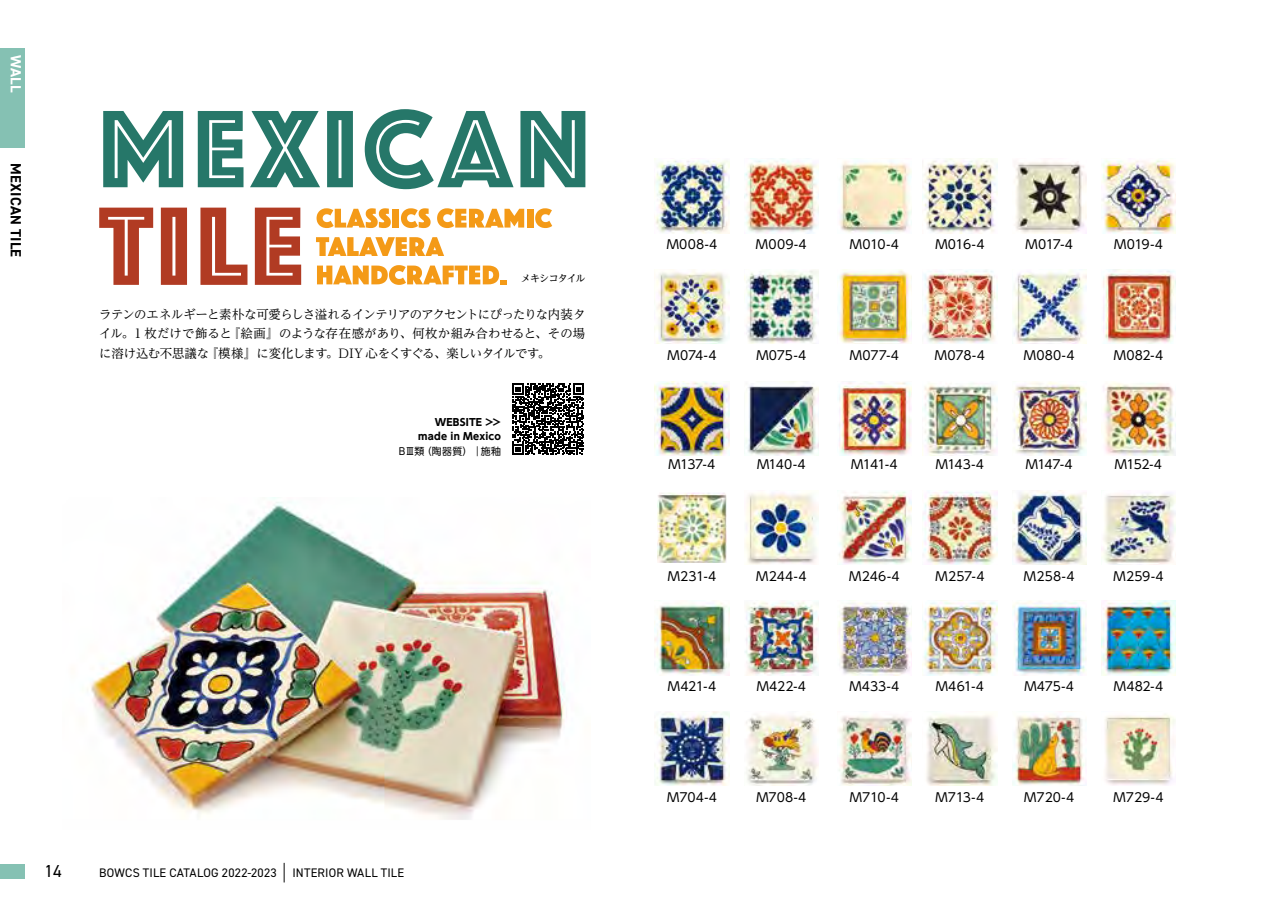
<style>
.page{position:relative;width:1275px;height:903px;background:#fff}
.page>*{position:absolute;margin:0;border:0;box-sizing:border-box;transform-origin:0 0}
.t1{font:17.32px "DIN2014";color:#000}
.t2{font:700 14.88px "DIN2014";letter-spacing:.02em;color:#000}
.t3{font:700 14.88px "DIN2014";color:#fff}
.t4{font:12.42px "UD Shin Go Pro";letter-spacing:-.005em;color:#000}
.t5{font:12.42px/19.8px "UD Reimin Pro";letter-spacing:-.02em;color:#000;text-align:justify}
.t6{font:12.42px "DIN2014";letter-spacing:.02em;color:#000}
.t7{font:700 9.97px/14.9px "UD Shin Go NT Pro";letter-spacing:.025em;color:#000;text-align:right}
.t8{font:9.97px "UD Shin Go NT Pro";letter-spacing:.02em;color:#000}
.t9{font:500 9.97px "UD Reimin Pro";letter-spacing:-.08em;color:#000}
.s1{font-size:21px}
</style>
<div class="page">
<img style="left:87px;top:497px;width:478px;height:323px">
<div style="left:0;top:49px;width:25px;height:99px;background:#85c1b3"></div>
<div style="left:0;top:864px;width:25px;height:15px;background:#85c1b3"></div>
<img style="left:744px;top:381px;width:75px;height:74px">
<img style="left:839px;top:381px;width:73px;height:74px">
<img style="left:923px;top:383px;width:74px;height:72px">
<img style="left:1013px;top:381px;width:73px;height:74px">
<img style="left:1103px;top:382px;width:73px;height:73px">
<img style="left:1102px;top:160px;width:74px;height:73px">
<img style="left:744px;top:159px;width:75px;height:74px">
<img style="left:839px;top:161px;width:73px;height:72px">
<img style="left:923px;top:159px;width:74px;height:74px">
<img style="left:1015px;top:161px;width:71px;height:72px">
<img style="left:838px;top:269px;width:74px;height:75px">
<img style="left:923px;top:270px;width:74px;height:74px">
<img style="left:1012px;top:270px;width:74px;height:74px">
<img style="left:1103px;top:269px;width:73px;height:75px">
<img style="left:744px;top:270px;width:75px;height:74px">
<img style="left:745px;top:493px;width:74px;height:72px">
<img style="left:839px;top:491px;width:73px;height:74px">
<img style="left:923px;top:490px;width:74px;height:75px">
<img style="left:1012px;top:490px;width:74px;height:75px">
<img style="left:1101px;top:493px;width:75px;height:72px">
<img style="left:745px;top:601px;width:74px;height:74px">
<img style="left:837px;top:601px;width:75px;height:74px">
<img style="left:923px;top:601px;width:74px;height:74px">
<img style="left:1012px;top:601px;width:74px;height:74px">
<img style="left:1101px;top:601px;width:75px;height:74px">
<svg style="left:317px;top:208px;width:74px;height:20px"></svg>
<div style="left:393px;top:209px;width:6px;height:19px;background:#f49a17"></div>
<svg style="left:401px;top:208px;width:30px;height:20px"></svg>
<svg style="left:437px;top:208px;width:87px;height:20px"></svg>
<div style="left:527px;top:209px;width:6px;height:19px;background:#f49a17"></div>
<svg style="left:535px;top:208px;width:17px;height:20px"></svg>
<svg style="left:316px;top:237px;width:128px;height:19px"></svg>
<svg style="left:317px;top:265px;width:189px;height:20px"></svg>
<svg style="left:103px;top:111px;width:80px;height:76px"></svg>
<svg style="left:198px;top:111px;width:45px;height:76px"></svg>
<svg style="left:250px;top:111px;width:70px;height:76px"></svg>
<svg style="left:327px;top:111px;width:26px;height:76px;background:#3a8376"></svg>
<svg style="left:365px;top:109px;width:148px;height:80px"></svg>
<svg style="left:520px;top:111px;width:65px;height:76px"></svg>
<svg style="left:99px;top:208px;width:54px;height:77px"></svg>
<svg style="left:161px;top:208px;width:26px;height:77px;background:#b74c36"></svg>
<svg style="left:200px;top:208px;width:47px;height:77px"></svg>
<svg style="left:255px;top:208px;width:46px;height:77px"></svg>
<img style="left:655px;top:160px;width:74px;height:73px">
<img style="left:655px;top:269px;width:74px;height:75px">
<img style="left:655px;top:381px;width:74px;height:74px">
<img style="left:657px;top:493px;width:70px;height:69px">
<img style="left:655px;top:602px;width:74px;height:73px">
<img style="left:746px;top:714px;width:72px;height:72px">
<img style="left:838px;top:715px;width:74px;height:71px">
<img style="left:1012px;top:715px;width:74px;height:71px">
<img style="left:1105px;top:714px;width:71px;height:71px">
<img style="left:655px;top:711px;width:74px;height:75px">
<svg style="left:512px;top:383px;width:72px;height:72px"></svg>
<img style="left:926px;top:714px;width:71px;height:72px">
<p class="t3" style="left:26px;top:55px;width:39px;rotate:90deg">WALL</p>
<p class="t2" style="left:26px;top:163px;width:96px;rotate:90deg">MEXICAN TILE</p>
<p class="t9" style="left:521px;top:270px;width:66px">メキシコタイル</p>
<p class="t5" style="left:99px;top:304px;width:488px">ラテンのエネルギーと素朴な可愛らしさ溢れるインテリアのアクセントにぴったりな内装タイル。1 枚だけで飾ると『絵画』のような存在感があり、何枚か組み合わせると、その場に溶け込む不思議な『模様』に変化します。DIY 心をくすぐる、楽しいタイルです。</p>
<p class="t7" style="left:418px;top:414px;width:84px">WEBSITE &gt;&gt; made in Mexico</p>
<p class="t8" style="left:399px;top:443px;width:104px">BⅢ類（陶器質）｜施釉</p>
<h1 class="t1" style="left:45px;top:861px;width:19px">14</h1>
<p class="t6" style="left:99px;top:865px;width:306px">BOWCS TILE CATALOG 2022-2023 <span class="s1">|</span> INTERIOR WALL TILE</p>
<p class="t4" style="left:667px;top:234px;width:52px">M008-4</p>
<p class="t4" style="left:756px;top:234px;width:52px">M009-4</p>
<p class="t4" style="left:850px;top:234px;width:51px">M010-4</p>
<p class="t4" style="left:935px;top:234px;width:51px">M016-4</p>
<p class="t4" style="left:1025px;top:234px;width:49px">M017-4</p>
<p class="t4" style="left:1114px;top:234px;width:50px">M019-4</p>
<p class="t4" style="left:668px;top:345px;width:50px">M074-4</p>
<p class="t4" style="left:756px;top:345px;width:51px">M075-4</p>
<p class="t4" style="left:850px;top:345px;width:51px">M077-4</p>
<p class="t4" style="left:935px;top:345px;width:51px">M078-4</p>
<p class="t4" style="left:1024px;top:345px;width:52px">M080-4</p>
<p class="t4" style="left:1114px;top:345px;width:51px">M082-4</p>
<p class="t4" style="left:669px;top:454px;width:48px">M137-4</p>
<p class="t4" style="left:757px;top:454px;width:50px">M140-4</p>
<p class="t4" style="left:851px;top:454px;width:48px">M141-4</p>
<p class="t4" style="left:936px;top:454px;width:50px">M143-4</p>
<p class="t4" style="left:1026px;top:454px;width:48px">M147-4</p>
<p class="t4" style="left:1115px;top:454px;width:49px">M152-4</p>
<p class="t4" style="left:668px;top:566px;width:50px">M231-4</p>
<p class="t4" style="left:756px;top:566px;width:52px">M244-4</p>
<p class="t4" style="left:849px;top:566px;width:52px">M246-4</p>
<p class="t4" style="left:935px;top:566px;width:51px">M257-4</p>
<p class="t4" style="left:1024px;top:566px;width:52px">M258-4</p>
<p class="t4" style="left:1113px;top:566px;width:52px">M259-4</p>
<p class="t4" style="left:668px;top:676px;width:50px">M421-4</p>
<p class="t4" style="left:757px;top:676px;width:51px">M422-4</p>
<p class="t4" style="left:849px;top:676px;width:51px">M433-4</p>
<p class="t4" style="left:936px;top:676px;width:50px">M461-4</p>
<p class="t4" style="left:1024px;top:676px;width:51px">M475-4</p>
<p class="t4" style="left:1114px;top:676px;width:51px">M482-4</p>
<p class="t4" style="left:667px;top:787px;width:52px">M704-4</p>
<p class="t4" style="left:756px;top:787px;width:52px">M708-4</p>
<p class="t4" style="left:850px;top:787px;width:51px">M710-4</p>
<p class="t4" style="left:1024px;top:787px;width:52px">M720-4</p>
<p class="t4" style="left:1113px;top:787px;width:52px">M729-4</p>
<p class="t4" style="left:936px;top:787px;width:50px">M713-4</p>
</div>
